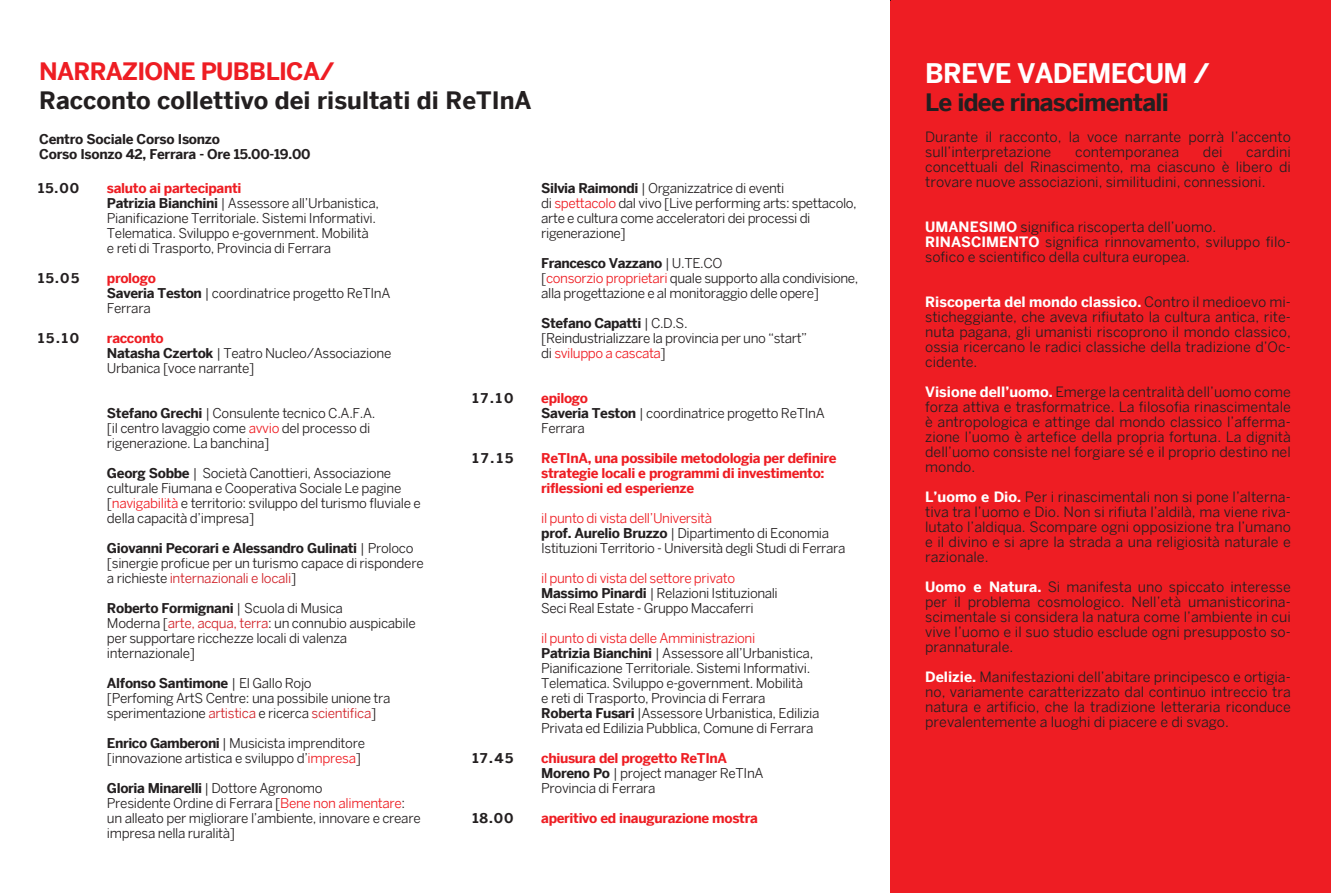
<style>
.page{position:relative;width:1331px;height:893px;background:#fff}
.page>*{position:absolute;margin:0;border:0;box-sizing:border-box;transform-origin:0 0}
.t1{font:700 27px "Benton Sans";letter-spacing:-.03em;color:#fff}
.t2{font:700 24px "Benton Sans";color:#231f20}
.t3{font:700 24px "Benton Sans";letter-spacing:-.03em;color:#231f20}
.t4{font:700 24px "Benton Sans";letter-spacing:-.03em;color:#ee1d23}
.t5{font:14.25px/15px "Benton Sans";color:#231f20;text-align:justify}
.t6{font:13.5px/15px "Benton Sans";letter-spacing:-.025em;color:#231f20}
.t7{font:700 13.5px/15px "Benton Sans";letter-spacing:-.025em;color:#ee1d23}
.t8{font:700 13.5px/15px "Benton Sans";letter-spacing:-.02em;color:#231f20}
.s1{font-weight:700;color:#ee1d23}
.s2{font-weight:700}
.s3{color:#ee1d23}
.s4{color:#d1232a}
.s5{font-weight:700;color:#fff}
</style>
<div class="page">
<div style="left:890px;top:0;width:441px;height:893px;background:#ee1d23"></div>
<h2 class="t4" style="left:39px;top:57px;width:297px">NARRAZIONE PUBBLICA/</h2>
<h2 class="t2" style="left:39px;top:86px;width:494px">Racconto collettivo dei risultati di ReTInA</h2>
<p class="t8" style="left:39px;top:131px;width:273px">Centro Sociale Corso Isonzo<br>Corso Isonzo 42, Ferrara - Ore 15.00-19.00</p>
<p class="t8" style="left:38px;top:181px;width:43px">15.00</p>
<p class="t6" style="left:107px;top:181px;width:273px"><span class="s1">saluto ai partecipanti<br></span><span class="s2">Patrizia Bianchini</span> | Assessore all’Urbanistica, Pianificazione Territoriale. Sistemi Informativi.<br>Telematica. Sviluppo e-government. Mobilità e reti di Trasporto, Provincia di Ferrara</p>
<p class="t6" style="left:107px;top:271px;width:285px"><span class="s1">prologo<br></span><span class="s2">Saveria Teston</span> | coordinatrice progetto ReTInA<br>Ferrara</p>
<p class="t6" style="left:107px;top:331px;width:286px"><span class="s1">racconto<br></span><span class="s2">Natasha Czertok</span> | Teatro Nucleo/Associazione<br>Urbanica [voce narrante]</p>
<p class="t6" style="left:107px;top:406px;width:270px"><span class="s2">Stefano Grechi</span> | Consulente tecnico C.A.F.A. [il centro lavaggio come <span class="s3">avvio</span> del processo di rigenerazione. La banchina]</p>
<p class="t6" style="left:107px;top:466px;width:315px"><span class="s2">Georg Sobbe</span> | Società Canottieri, Associazione culturale Fiumana e Cooperativa Sociale Le pagine [<span class="s3">navigabilità</span> e territorio: sviluppo del turismo fluviale e della capacità d’impresa]</p>
<p class="t6" style="left:107px;top:541px;width:318px"><span class="s2">Giovanni Pecorari e Alessandro Gulinati</span> | Proloco [sinergie proficue per un turismo capace di rispondere a richieste <span class="s4">internazionali e locali</span>]</p>
<p class="t6" style="left:107px;top:601px;width:310px"><span class="s2">Roberto Formignani</span> | Scuola di Musica<br>Moderna [<span class="s4">arte, acqua, terra</span>: un connubio auspicabile per supportare ricchezze locali di valenza internazionale]</p>
<p class="t6" style="left:107px;top:676px;width:285px"><span class="s2">Alfonso Santimone</span> | El Gallo Rojo<br>[Perfoming ArtS Centre: una possibile unione tra sperimentazione <span class="s4">artistica</span> e ricerca <span class="s4">scientifica</span>]</p>
<p class="t6" style="left:107px;top:736px;width:260px"><span class="s2">Enrico Gamberoni</span> | Musicista imprenditore [innovazione artistica e sviluppo d’<span class="s3">impresa</span>]</p>
<p class="t6" style="left:107px;top:781px;width:315px"><span class="s2">Gloria Minarelli</span> | Dottore Agronomo<br>Presidente Ordine di Ferrara [<span class="s3">Bene non alimentare</span>: un alleato per migliorare l’ambiente, innovare e creare impresa nella ruralità]</p>
<p class="t8" style="left:38px;top:271px;width:43px">15.05</p>
<p class="t8" style="left:38px;top:331px;width:43px">15.10</p>
<p class="t8" style="left:472px;top:391px;width:43px">17.10</p>
<p class="t8" style="left:472px;top:451px;width:43px">17.15</p>
<p class="t8" style="left:472px;top:751px;width:43px">17.45</p>
<p class="t8" style="left:472px;top:811px;width:43px">18.00</p>
<p class="t6" style="left:541px;top:181px;width:317px"><span class="s2">Silvia Raimondi</span> | Organizzatrice di eventi<br>di <span class="s3">spettacolo</span> dal vivo [Live performing arts: spettacolo, arte e cultura come acceleratori dei processi di rigenerazione]</p>
<p class="t6" style="left:541px;top:256px;width:319px"><span class="s2">Francesco Vazzano</span> | U.TE.CO<br>[<span class="s3">consorzio proprietari</span> quale supporto alla condivisione, alla progettazione e al monitoraggio delle opere]</p>
<p class="t6" style="left:541px;top:316px;width:268px"><span class="s2">Stefano Capatti</span> | C.D.S.<br>[Reindustrializzare la provincia per uno “start” di <span class="s3">sviluppo a cascata</span>]</p>
<p class="t6" style="left:541px;top:391px;width:285px"><span class="s1">epilogo<br></span><span class="s2">Saveria Teston</span> | coordinatrice progetto ReTInA<br>Ferrara</p>
<p class="t7" style="left:541px;top:451px;width:297px">ReTInA, una possibile metodologia per definire strategie locali e programmi di investimento: riflessioni ed esperienze</p>
<p class="t6" style="left:541px;top:511px;width:306px"><span class="s3">il punto di vista dell’Università<br></span><span class="s2">prof. Aurelio Bruzzo</span> | Dipartimento di Economia<br>Istituzioni Territorio - Università degli Studi di Ferrara</p>
<p class="t6" style="left:541px;top:571px;width:238px"><span class="s3">il punto di vista del settore privato<br></span><span class="s2">Massimo Pinardi</span> | Relazioni Istituzionali<br>Seci Real Estate - Gruppo Maccaferri</p>
<p class="t6" style="left:541px;top:631px;width:280px"><span class="s3">il punto di vista delle Amministrazioni<br></span><span class="s2">Patrizia Bianchini</span> | Assessore all’Urbanistica, Pianificazione Territoriale. Sistemi Informativi.<br>Telematica. Sviluppo e-government. Mobilità<br>e reti di Trasporto, Provincia di Ferrara <span class="s2">Roberta Fusari</span> |Assessore Urbanistica, Edilizia Privata ed Edilizia Pubblica, Comune di Ferrara</p>
<p class="t6" style="left:541px;top:751px;width:224px"><span class="s1">chiusura del progetto ReTInA<br></span><span class="s2">Moreno Po</span> | project manager ReTInA<br>Provincia di Ferrara</p>
<p class="t7" style="left:541px;top:810px;width:218px">aperitivo ed inaugurazione mostra</p>
<h1 class="t1" style="left:925px;top:57px;width:286px">BREVE VADEMECUM /</h1>
<h2 class="t3" style="left:925px;top:88px;width:245px">Le idee rinascimentali</h2>
<p class="t5" style="left:925px;top:129px;width:367px">Durante il racconto, la voce narrante porrà l’accento sull’interpretazione</p>
<p class="t5" style="left:925px;top:144px;width:367px;text-indent:321px">cardini concettuali del Rinascimento, ma ciascuno è libero di trovare nuove associazioni, similitudini, connessioni.</p>
<p class="t5" style="left:925px;top:219px;width:367px;text-align:left"><span class="s5">UMANESIMO</span> significa riscoperta dell’uomo.<br><span class="s5">RINASCIMENTO</span> significa rinnovamento, sviluppo filo&shy;sofico e scientifico della cultura europea.</p>
<p class="t5" style="left:925px;top:294px;width:367px"><span class="s5">Riscoperta del mondo classico.</span> Contro il medioevo mi&shy;sticheggiante, che aveva rifiutato la cultura antica, rite&shy;nuta pagana, gli umanisti riscoprono il mondo classico, ossia ricercano le radici classiche della tradizione d’Oc&shy;cidente.</p>
<p class="t5" style="left:925px;top:384px;width:367px"><span class="s5">Visione dell’uomo.</span> Emerge la centralità dell’uomo come forza attiva e trasformatrice. La filosofia rinascimentale è antropologica e attinge dal mondo classico l’afferma&shy;zione l’uomo è artefice della propria fortuna. La dignità dell’uomo consiste nel forgiare sé e il proprio destino nel mondo.</p>
<p class="t5" style="left:925px;top:489px;width:367px"><span class="s5">L’uomo e Dio.</span> Per i rinascimentali non si pone l’alterna&shy;tiva tra l’uomo e Dio. Non si rifiuta l’aldilà, ma viene riva&shy;lutato l’aldiqua. Scompare ogni opposizione tra l’umano e il divino e si apre la strada a una religiosità naturale e razionale.</p>
<p class="t5" style="left:925px;top:579px;width:367px"><span class="s5">Uomo e Natura.</span> Si manifesta uno spiccato interesse per il problema cosmologico. Nell’età umanisticorina&shy;scimentale si considera la natura come l’ambiente in cui vive l’uomo e il suo studio esclude ogni presupposto so&shy;prannaturale.</p>
<p class="t5" style="left:925px;top:669px;width:367px"><span class="s5">Delizie.</span> Manifestazioni dell’abitare principesco e ortigia&shy;no, variamente caratterizzato dal continuo intreccio tra natura e artificio, che la tradizione letteraria riconduce prevalentemente a luoghi di piacere e di svago.</p>
<p class="t5" style="left:1075px;top:144px;width:106px">contemporanea</p>
<p class="t5" style="left:1203px;top:144px;width:21px">dei</p>
</div>
